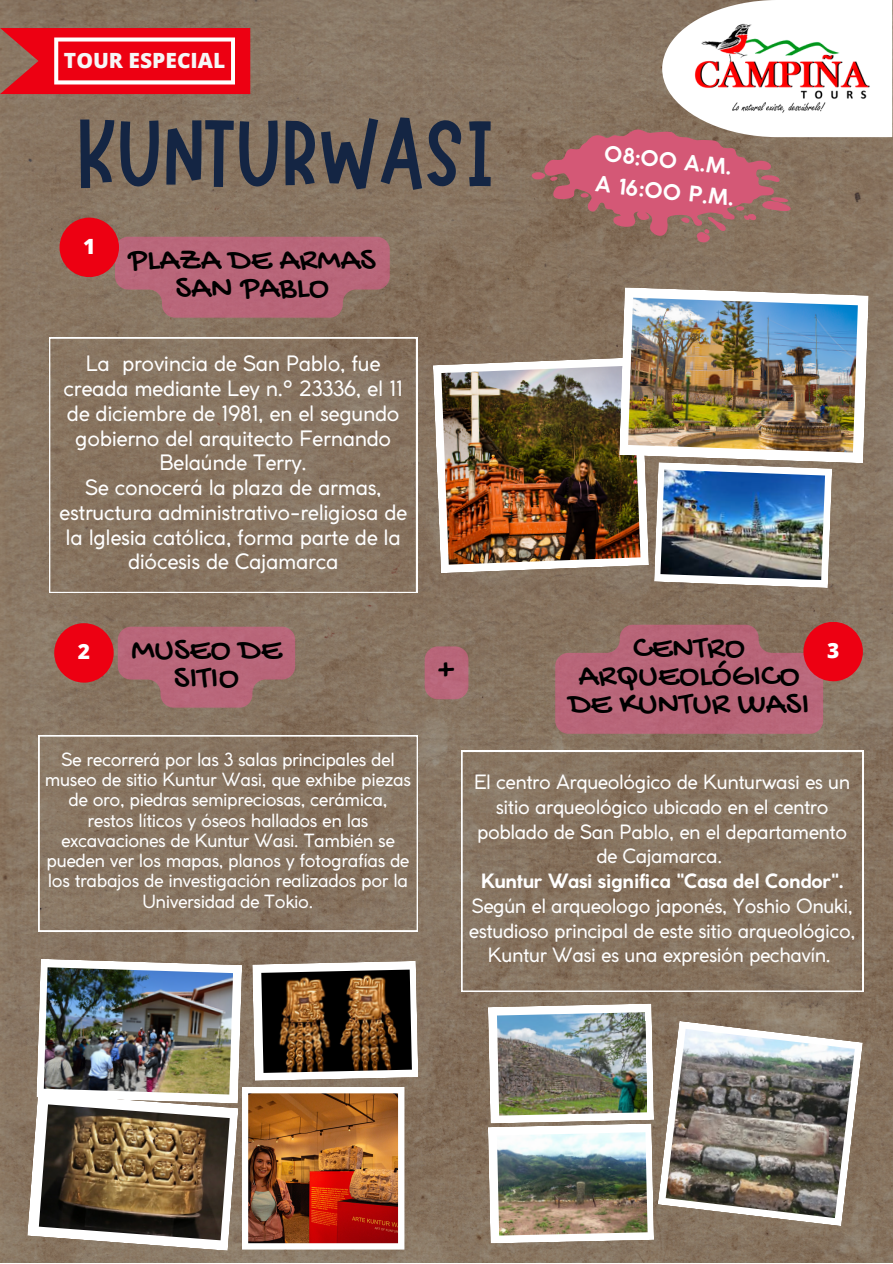
<style>
.page{position:relative;width:893px;height:1264px;background:#fff}
.page>*{position:absolute;margin:0;border:0;box-sizing:border-box;transform-origin:0 0}
.t1{font:95.55px "Marykate";color:#142543}
.t2{font:33.6px/28px "Gochi Hand";color:#000;text-align:center}
.t3{font:700 21.3px/30.8px "Coco Gothic";color:#fff}
.t4{font:21px/24.8px "Coco Gothic";letter-spacing:-.02em;color:#fff;text-align:center}
.t5{font:800 21px "Open Sans";color:#f6f6f6}
.t6{font:800 21px "Open Sans";color:#fff}
.t7{font:19.5px/24.8px "Coco Gothic";letter-spacing:-.025em;color:#fff;text-align:center}
.t8{font:700 19.5px "Coco Gothic";letter-spacing:-.025em;color:#fff}
.t9{font:18px/20.2px "Coco Gothic";letter-spacing:-.025em;color:#fff;text-align:center}
</style>
<div class="page">
<img style="left:0;top:0;width:892px;height:1262px">
<svg style="left:115px;top:237px;width:275px;height:81px;background:#b16776"></svg>
<div style="left:59px;top:218px;width:60px;height:59px;background:#ed0012;border-radius:50%"></div>
<div style="left:54px;top:623px;width:60px;height:59px;background:#ed0012;border-radius:50%"></div>
<svg style="left:49px;top:338px;width:368px;height:255px;background:#8f7d6b"></svg>
<svg style="left:39px;top:735px;width:378px;height:196px;background:#8d7b69"></svg>
<svg style="left:527px;top:0;width:365px;height:248px"></svg>
<img style="left:433px;top:357px;width:186px;height:216px">
<img style="left:619px;top:287px;width:249px;height:301px">
<img style="left:660px;top:469px;width:165px;height:111px">
<svg style="left:0;top:28px;width:250px;height:66px;background:#e72532"></svg>
<svg style="left:555px;top:624px;width:268px;height:109px;background:#b16675"></svg>
<div style="left:803px;top:622px;width:59px;height:59px;background:#ed0012;border-radius:50%"></div>
<svg style="left:461px;top:751px;width:402px;height:240px;background:#897663"></svg>
<img style="left:488px;top:1003px;width:374px;height:240px">
<img style="left:497px;top:1132px;width:150px;height:103px">
<img style="left:27px;top:958px;width:391px;height:292px">
<img style="left:261px;top:969px;width:151px;height:103px">
<svg style="left:118px;top:626px;width:177px;height:81px;background:#af6875"></svg>
<svg style="left:424px;top:646px;width:44px;height:53px;background:#b46778"></svg>
<p class="t5" style="left:64px;top:45px;width:163px">TOUR ESPECIAL</p>
<p class="t1" style="left:76px;top:91px;width:419px">KUNTURWASI</p>
<p class="t6" style="left:83px;top:231px;width:14px">1</p>
<p class="t2" style="left:128px;top:248px;width:249px">PLAZA DE ARMAS<br>SAN PABLO</p>
<p class="t4" style="left:64px;top:353px;width:341px">La provincia de San Pablo, fue creada mediante Ley n.º 23336, el 11 de diciembre de 1981, en el segundo gobierno del arquitecto Fernando<br>Belaúnde Terry.</p>
<p class="t4" style="left:59px;top:477px;width:349px">Se conocerá la plaza de armas, estructura administrativo-religiosa de la Iglesia católica, forma parte de la diócesis de Cajamarca</p>
<p class="t6" style="left:78px;top:636px;width:14px">2</p>
<p class="t2" style="left:131px;top:638px;width:152px">MUSEO DE<br>SITIO</p>
<p class="t2" style="left:438px;top:657px;width:18px">+</p>
<p class="t3" style="left:600px;top:140px;width:141px;rotate:6deg">08:00 A.M.<br>A 16:00 P.M.</p>
<p class="t2" style="left:568px;top:636px;width:242px">CENTRO<br>ARQUEOLÓGICO<br>DE KUNTUR WASI</p>
<p class="t6" style="left:826px;top:635px;width:14px">3</p>
<p class="t9" style="left:45px;top:750px;width:367px">Se recorrerá por las 3 salas principales del museo de sitio Kuntur Wasi, que exhibe piezas de oro, piedras semipreciosas, cerámica, restos líticos y óseos hallados en las excavaciones de Kuntur Wasi. También se pueden ver los mapas, planos y fotografías de los trabajos de investigación realizados por la Universidad de Tokio.</p>
<p class="t7" style="left:474px;top:771px;width:378px">El centro Arqueológico de Kunturwasi es un sitio arqueológico ubicado en el centro poblado de San Pablo, en el departamento de Cajamarca.</p>
<p class="t8" style="left:481px;top:873px;width:364px">Kuntur Wasi significa "Casa del Condor".</p>
<p class="t7" style="left:469px;top:895px;width:388px">Según el arqueologo japonés, Yoshio Onuki, estudioso principal de este sitio arqueológico,<br>Kuntur Wasi es una expresión pechavín.</p>
</div>
